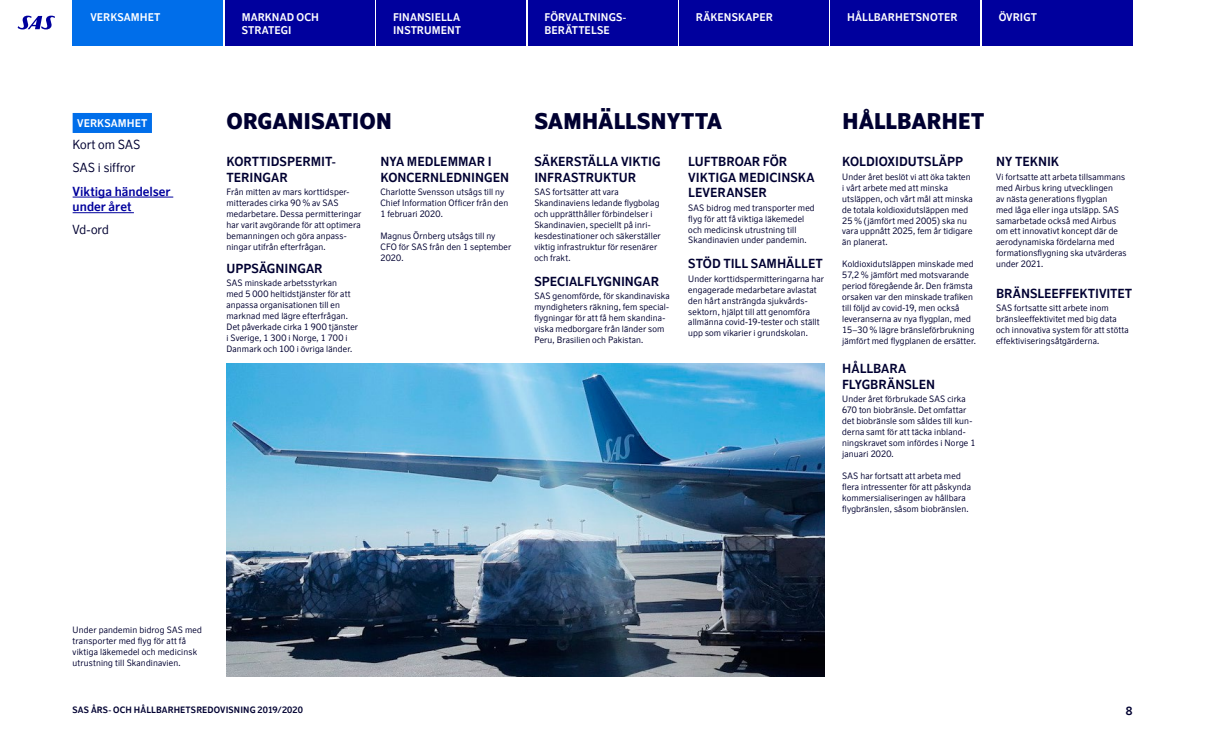
<style>
.page{position:relative;width:1205px;height:744px;background:#fff}
.page>*{position:absolute;margin:0;border:0;box-sizing:border-box;transform-origin:0 0}
.SAS19_H3_LitenRubrik{font:900 21.62px "Scandinavian N";letter-spacing:-.01em;color:#000031}
.SAS19_H4_Litenrubrik{font:700 12.5px/15.6px "Scandinavian N";color:#000031}
.SAS19_Meny{font:12.5px "Scandinavian N";color:#000031}
.SAS20_MenyMarkerad_R{font:700 12.5px/15.6px "Scandinavian N";letter-spacing:.005em;color:#00009d}
.t1{font:700 11.25px "Scandinavian N";color:#000031}
.SAS19_Litenrubrik_Ro{font:700 10.62px/13.1px "Scandinavian N";letter-spacing:.005em;color:#fff}
.SAS19_Faktatext{font:8.75px/11px "Scandinavian N";letter-spacing:.015em;color:#000031}
.SAS19_Bildtext_Svart{font:8.75px/11px "Scandinavian N";letter-spacing:.02em;color:#000031}
.t2{font:700 8.75px "Scandinavian N";letter-spacing:.015em;color:#000031}
</style>
<div class="page">
<svg style="left:18px;top:16px;width:37px;height:13px"></svg>
<img style="left:227px;top:363px;width:598px;height:313px">
<div style="left:73px;top:0;width:150px;height:45px;background:#006eea"></div>
<div style="left:376px;top:0;width:150px;height:45px;background:#00009d"></div>
<div style="left:225px;top:0;width:150px;height:45px;background:#00009d"></div>
<div style="left:830px;top:0;width:150px;height:45px;background:#00009d"></div>
<div style="left:679px;top:0;width:150px;height:45px;background:#00009d"></div>
<div style="left:528px;top:0;width:149px;height:45px;background:#00009d"></div>
<div style="left:982px;top:0;width:150px;height:45px;background:#00009d"></div>
<hr style="left:73px;top:197px;width:100px;height:1px;background:#00009d">
<hr style="left:73px;top:212px;width:61px;height:1px;background:#00009d">
<div style="left:73px;top:113px;width:79px;height:20px;background:#006eea"></div>
<p class="SAS19_Litenrubrik_Ro" style="left:90px;top:11px;width:72px">VERKSAMHET</p>
<p class="SAS19_Litenrubrik_Ro" style="left:242px;top:11px;width:79px">MARKNAD OCH<br>STRATEGI</p>
<p class="SAS19_Litenrubrik_Ro" style="left:393px;top:11px;width:69px">FINANSIELLA<br>INSTRUMENT</p>
<p class="SAS19_Litenrubrik_Ro" style="left:545px;top:11px;width:83px">FÖRVALTNINGS-</p>
<p class="SAS19_Litenrubrik_Ro" style="left:847px;top:11px;width:112px">HÅLLBARHETSNOTER</p>
<p class="SAS19_Litenrubrik_Ro" style="left:696px;top:11px;width:79px">RÄKENSKAPER</p>
<p class="SAS19_Litenrubrik_Ro" style="left:999px;top:11px;width:40px">ÖVRIGT</p>
<p class="SAS19_Litenrubrik_Ro" style="left:545px;top:24px;width:67px">BERÄTTELSE</p>
<p class="SAS19_Litenrubrik_Ro" style="left:77px;top:116px;width:72px">VERKSAMHET</p>
<p class="SAS19_Meny" style="left:73px;top:137px;width:69px">Kort om SAS</p>
<p class="SAS19_Meny" style="left:73px;top:160px;width:64px">SAS i siffror</p>
<p class="SAS20_MenyMarkerad_R" style="left:73px;top:183px;width:99px">Viktiga händelser under året</p>
<p class="SAS19_Meny" style="left:73px;top:222px;width:38px">Vd-ord</p>
<p class="SAS19_H3_LitenRubrik" style="left:227px;top:108px;width:167px">ORGANISATION</p>
<p class="SAS19_H4_Litenrubrik" style="left:227px;top:154px;width:110px">KORTTIDSPERMIT-<br>TERINGAR</p>
<p class="SAS19_Faktatext" style="left:227px;top:187px;width:136px">Från mitten av mars korttidsper&shy;mitterades cirka 90 % av SAS medarbetare. Dessa permitteringar har varit avgörande för att optimera bemanningen och göra anpass&shy;ningar utifrån efterfrågan.</p>
<p class="SAS19_H4_Litenrubrik" style="left:227px;top:260px;width:98px">UPPSÄGNINGAR</p>
<p class="SAS19_Faktatext" style="left:227px;top:278px;width:133px">SAS minskade arbetsstyrkan<br>med 5 000 heltidstjänster för att anpassa organisationen till en marknad med lägre efterfrågan.<br>Det påverkade cirka 1 900 tjänster i Sverige, 1 300 i Norge, 1 700 i<br>Danmark och 100 i övriga länder.</p>
<p class="SAS19_H4_Litenrubrik" style="left:380px;top:154px;width:130px">NYA MEDLEMMAR I<br>KONCERNLEDNINGEN</p>
<p class="SAS19_Faktatext" style="left:380px;top:187px;width:129px">Charlotte Svensson utsågs till ny<br>Chief Information Officer från den<br>1 februari 2020.</p>
<p class="SAS19_Faktatext" style="left:380px;top:230px;width:132px">Magnus Örnberg utsågs till ny<br>CFO för SAS från den 1 september<br>2020.</p>
<p class="SAS19_H3_LitenRubrik" style="left:534px;top:108px;width:189px">SAMHÄLLSNYTTA</p>
<p class="SAS19_H3_LitenRubrik" style="left:842px;top:108px;width:144px">HÅLLBARHET</p>
<p class="SAS19_H4_Litenrubrik" style="left:534px;top:153px;width:128px">SÄKERSTÄLLA VIKTIG<br>INFRASTRUKTUR</p>
<p class="SAS19_Faktatext" style="left:534px;top:186px;width:128px">SAS fortsätter att vara<br>Skandinaviens ledande flygbolag och upprätthåller förbindelser i<br>Skandinavien, speciellt på inri&shy;kesdestinationer och säkerställer viktig infrastruktur för resenärer och frakt.</p>
<p class="SAS19_H4_Litenrubrik" style="left:534px;top:273px;width:126px">SPECIALFLYGNINGAR</p>
<p class="SAS19_Faktatext" style="left:534px;top:291px;width:137px">SAS genomförde, för skandinaviska myndigheters räkning, fem special&shy;flygningar för att få hem skandina&shy;viska medborgare från länder som Peru, Brasilien och Pakistan.</p>
<p class="SAS19_H4_Litenrubrik" style="left:688px;top:153px;width:128px">LUFTBROAR FÖR<br>VIKTIGA MEDICINSKA<br>LEVERANSER</p>
<p class="SAS19_Faktatext" style="left:688px;top:202px;width:128px">SAS bidrog med transporter med flyg för att få viktiga läkemedel och medicinsk utrustning till<br>Skandinavien under pandemin.</p>
<p class="SAS19_H4_Litenrubrik" style="left:688px;top:256px;width:136px">STÖD TILL SAMHÄLLET</p>
<p class="SAS19_Faktatext" style="left:688px;top:273px;width:137px">Under korttidspermitteringarna har engagerade medarbetare avlastat den hårt ansträngda sjukvårds&shy;sektorn, hjälpt till att genomföra allmänna covid-19-tester och ställt upp som vikarier i grundskolan.</p>
<p class="SAS19_H4_Litenrubrik" style="left:842px;top:154px;width:122px">KOLDIOXIDUTSLÄPP</p>
<p class="SAS19_Faktatext" style="left:842px;top:171px;width:132px">Under året beslöt vi att öka takten i vårt arbete med att minska utsläppen, och vårt mål att minska de totala koldioxidutsläppen med<br>25 % (jämfört med 2005) ska nu vara uppnått 2025, fem år tidigare än planerat.</p>
<p class="SAS19_Faktatext" style="left:842px;top:258px;width:135px">Koldioxidutsläppen minskade med 57,2 % jämfört med motsvarande period föregående år. Den främsta orsaken var den minskade trafiken till följd av covid-19, men också leveranserna av nya flygplan, med 15–30 % lägre bränsleförbrukning jämfört med flygplanen de ersätter.</p>
<p class="SAS19_H4_Litenrubrik" style="left:842px;top:361px;width:94px">HÅLLBARA<br>FLYGBRÄNSLEN</p>
<p class="SAS19_Faktatext" style="left:842px;top:393px;width:135px">Under året förbrukade SAS cirka<br>670 ton biobränsle. Det omfattar det biobränsle som såldes till kun&shy;derna samt för att täcka inbland&shy;ningskravet som infördes i Norge 1 januari 2020.</p>
<p class="SAS19_Faktatext" style="left:842px;top:470px;width:130px">SAS har fortsatt att arbeta med flera intressenter för att påskynda kommersialiseringen av hållbara flygbränslen, såsom biobränslen.</p>
<p class="SAS19_H4_Litenrubrik" style="left:996px;top:154px;width:64px">NY TEKNIK</p>
<p class="SAS19_Faktatext" style="left:996px;top:171px;width:132px">Vi fortsatte att arbeta tillsammans med Airbus kring utvecklingen<br>av nästa generations flygplan<br>med låga eller inga utsläpp. SAS samarbetade också med Airbus om ett innovativt koncept där de aerodynamiska fördelarna med formationsflygning ska utvärderas under 2021.</p>
<p class="SAS19_H4_Litenrubrik" style="left:996px;top:285px;width:138px">BRÄNSLEEFFEKTIVITET</p>
<p class="SAS19_Faktatext" style="left:996px;top:302px;width:134px">SAS fortsatte sitt arbete inom bränsleeffektivitet med big data och innovativa system för att stötta effektiviseringsåtgärderna.</p>
<p class="SAS19_Bildtext_Svart" style="left:73px;top:624px;width:131px">Under pandemin bidrog SAS med transporter med flyg för att få viktiga läkemedel och medicinsk utrustning till Skandinavien.</p>
<p class="t2" style="left:73px;top:704px;width:232px">SAS ÅRS- OCH HÅLLBARHETSREDOVISNING 2019/2020</p>
<p class="t1" style="left:1126px;top:704px;width:8px">8</p>
</div>
